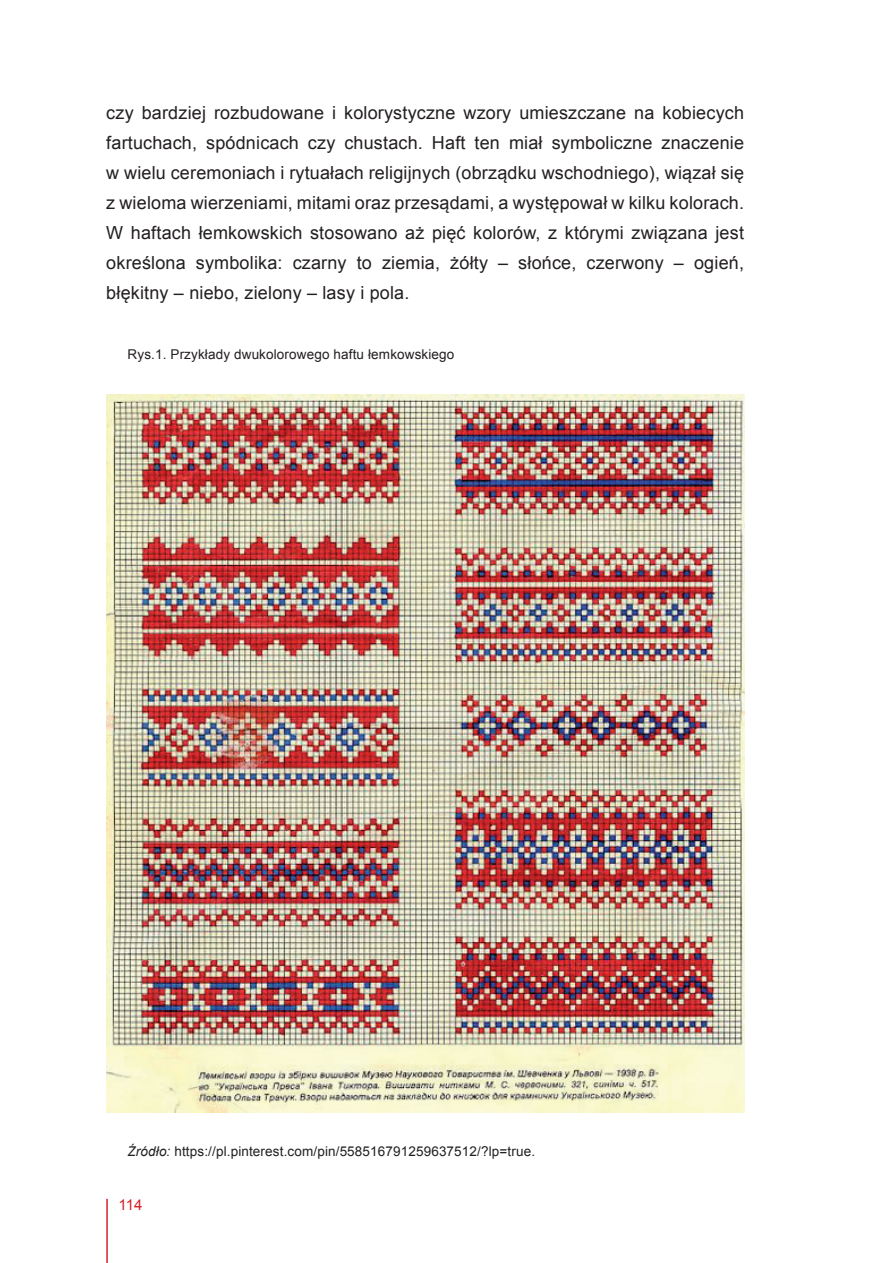
<style>
.page{position:relative;width:893px;height:1263px;background:#fff}
.page>*{position:absolute;margin:0;border:0;box-sizing:border-box;transform-origin:0 0}
.t1{font:18px/30px "Arial";letter-spacing:.01em;color:#231f20;text-align:justify}
.t2{font:15px "Arial";color:#d1232a}
.t3{font:13.5px "Arial";letter-spacing:.01em;color:#231f20}
.s1{font-style:italic}
</style>
<div class="page">
<img style="left:106px;top:394px;width:638px;height:718px">
<hr style="left:106px;top:1199px;width:2px;height:64px;background:#d1232a">
<p class="t1" style="left:106px;top:98px;width:639px">czy bardziej rozbudowane i kolorystyczne wzory umieszczane na kobiecych fartuchach, spódnicach czy chustach. Haft ten miał symboliczne znaczenie w wielu ceremoniach i rytuałach religijnych (obrządku wschodniego), wiązał się z wieloma wierzeniami, mitami oraz przesądami, a występował w kilku kolorach.<br>W haftach łemkowskich stosowano aż pięć kolorów, z którymi związana jest określona symbolika: czarny to ziemia, żółty – słońce, czerwony – ogień, błękitny – niebo, zielony – lasy i pola.</p>
<p class="t3" style="left:128px;top:346px;width:328px">Rys.1. Przykłady dwukolorowego haftu łemkowskiego</p>
<p class="t3" style="left:128px;top:1143px;width:409px"><span class="s1">Źródło:</span> https://pl.pinterest.com/pin/558516791259637512/?lp=true.</p>
<p class="t2" style="left:118px;top:1195px;width:25px">114</p>
</div>
